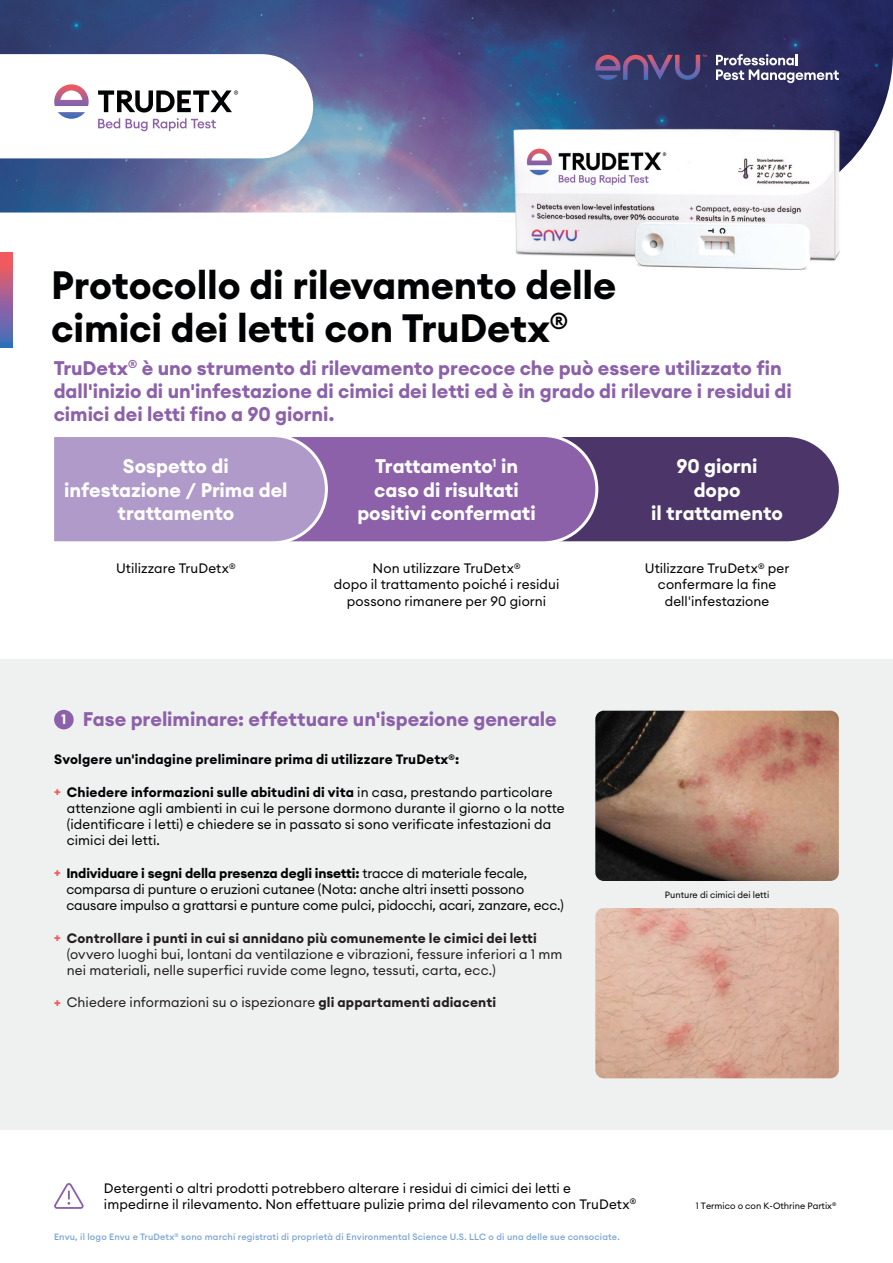
<style>
.page{position:relative;width:893px;height:1263px;background:#fff}
.page>*{position:absolute;margin:0;border:0;box-sizing:border-box;transform-origin:0 0}
.t1{font:700 39px/42.9px "Euclid Circular A";letter-spacing:-.005em;color:#010203}
.t2{font:700 19.5px/23.4px "Euclid Circular A";color:#8c61a9}
.t3{font:700 19.5px/23.4px "Euclid Circular A";color:#fff;text-align:center}
.t4{font:13.5px/16.2px "Euclid Circular A";letter-spacing:.005em;color:#010203}
.t5{font:13.5px/16.2px "Euclid Circular A";letter-spacing:.005em;color:#231f20}
.t6{font:700 13.5px "Euclid Circular A";letter-spacing:.01em;color:#010203}
.t7{font:700 13.5px "Euclid Circular A";color:#fff}
.T_Cs{font:500 9px "Euclid Circular A";letter-spacing:.02em;color:#7aa3d5}
.t8{font:9px "Euclid Circular A";color:#010203}
.s1{font-weight:700;color:#f05a5e}
.s2{font-weight:700}
</style>
<div class="page">
<img style="left:0;top:0;width:893px;height:213px">
<div style="left:0;top:659px;width:893px;height:471px;background:#eff0f0"></div>
<svg style="left:0;top:54px;width:313px;height:104px"></svg>
<img style="left:491px;top:105px;width:365px;height:165px">
<svg style="left:716px;top:54px;width:123px;height:29px"></svg>
<svg style="left:595px;top:55px;width:112px;height:25px;background:#564575"></svg>
<svg style="left:54px;top:437px;width:785px;height:105px;background:#886ba2"></svg>
<svg style="left:0;top:252px;width:12px;height:96px"></svg>
<svg style="left:54px;top:1183px;width:30px;height:26px"></svg>
<img style="left:595px;top:711px;width:244px;height:170px">
<img style="left:595px;top:908px;width:244px;height:170px">
<div style="left:54px;top:710px;width:20px;height:19px;background:#8c61a9;border-radius:50%"></div>
<p class="t1" style="left:51px;top:264px;width:567px">Protocollo di rilevamento delle cimici dei letti con TruDetx<sup>®</sup></p>
<p class="t2" style="left:54px;top:356px;width:740px">TruDetx<sup>®</sup> è uno strumento di rilevamento precoce che può essere utilizzato fin dall'inizio di un'infestazione di cimici dei letti ed è in grado di rilevare i residui di cimici dei letti fino a 90 giorni.</p>
<p class="t3" style="left:123px;top:455px;width:107px">Sospetto di</p>
<p class="t3" style="left:64px;top:478px;width:225px">infestazione / Prima del trattamento</p>
<p class="t3" style="left:375px;top:455px;width:144px">Trattamento<sup>1</sup> in</p>
<p class="t3" style="left:374px;top:478px;width:146px">caso di risultati</p>
<p class="t3" style="left:357px;top:502px;width:180px">positivi confermati</p>
<p class="t3" style="left:676px;top:455px;width:83px">90 giorni</p>
<p class="t3" style="left:694px;top:478px;width:48px">dopo</p>
<p class="t3" style="left:651px;top:502px;width:133px">il trattamento</p>
<p class="t4" style="left:116px;top:560px;width:121px">Utilizzare TruDetx<sup>®</sup></p>
<p class="t4" style="left:373px;top:560px;width:149px">Non utilizzare TruDetx<sup>®</sup></p>
<p class="t4" style="left:334px;top:576px;width:227px">dopo il trattamento poiché i residui</p>
<p class="t4" style="left:347px;top:592px;width:201px">possono rimanere per 90 giorni</p>
<p class="t7" style="left:61px;top:711px;width:7px">1</p>
<p class="t2" style="left:83px;top:708px;width:476px">Fase preliminare: effettuare un'ispezione generale</p>
<p class="t6" style="left:54px;top:751px;width:407px">Svolgere un'indagine preliminare prima di utilizzare TruDetx<sup>®</sup>:</p>
<p class="t4" style="left:67px;top:784px;width:499px;text-indent:-13px"><span class="s1">+</span> <span class="s2">Chiedere informazioni sulle abitudini di vita</span> in casa, prestando particolare attenzione agli ambienti in cui le persone dormono durante il giorno o la notte (identificare i letti) e chiedere se in passato si sono verificate infestazioni da cimici dei letti.</p>
<p class="t4" style="left:66px;top:865px;width:499px;text-indent:-12px"><span class="s1">+</span> <span class="s2">Individuare i segni della presenza degli insetti:</span> tracce di materiale fecale, comparsa di punture o eruzioni cutanee (Nota: anche altri insetti possono causare impulso a grattarsi e punture come pulci, pidocchi, acari, zanzare, ecc.)</p>
<p class="t5" style="left:67px;top:929px;width:497px;text-indent:-13px"><span class="s1">+</span> <span class="s2">Controllare i punti in cui si annidano più comunemente le cimici dei letti </span>(ovvero luoghi bui, lontani da ventilazione e vibrazioni, fessure inferiori a 1 mm nei materiali, nelle superfici ruvide come legno, tessuti, carta, ecc.)</p>
<p class="t5" style="left:54px;top:994px;width:444px"><span class="s1">+</span> Chiedere informazioni su o ispezionare <span class="s2">gli appartamenti adiacenti</span></p>
<p class="t4" style="left:645px;top:560px;width:146px">Utilizzare TruDetx<sup>®</sup> per</p>
<p class="t4" style="left:658px;top:576px;width:120px">confermare la fine</p>
<p class="t4" style="left:665px;top:592px;width:106px">dell'infestazione</p>
<p class="t8" style="left:665px;top:889px;width:106px">Punture di cimici dei letti</p>
<p class="t4" style="left:104px;top:1179px;width:468px">Detergenti o altri prodotti potrebbero alterare i residui di cimici dei letti e</p>
<p class="t4" style="left:104px;top:1196px;width:534px">impedirne il rilevamento. Non effettuare pulizie prima del rilevamento con TruDetx<sup>®</sup></p>
<p class="T_Cs" style="left:54px;top:1230px;width:567px">Envu, il logo Envu e TruDetx<sup>®</sup> sono marchi registrati di proprietà di Environmental Science U.S. LLC o di una delle sue consociate.</p>
<p class="t8" style="left:696px;top:1200px;width:142px">1 Termico o con K-Othrine Partix<sup>®</sup></p>
</div>
